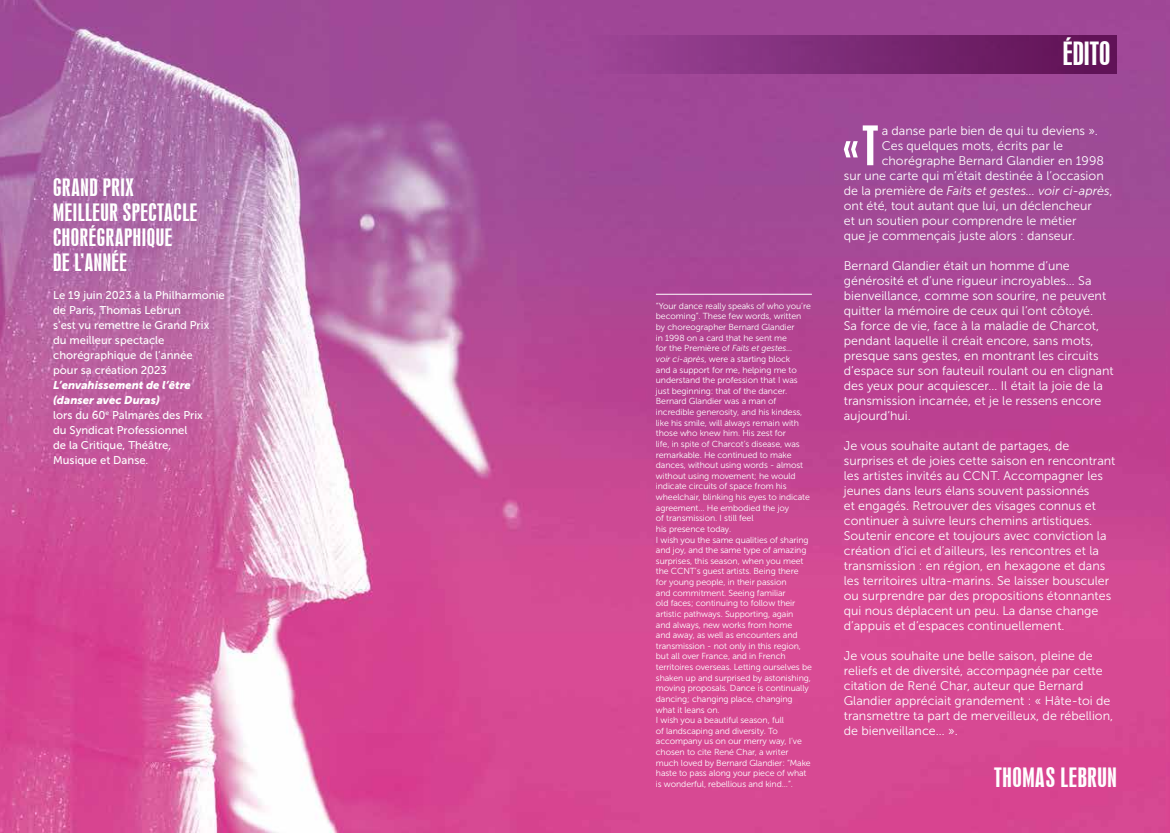
<style>
.page{position:relative;width:1170px;height:833px;background:#fff}
.page>*{position:absolute;margin:0;border:0;box-sizing:border-box;transform-origin:0 0}
.t1{font:50.88px "Swiss 924 BT Regular B";color:#fff}
.t2{font:30px "Swiss 924 BT Regular B";color:#fff}
.t3{font:25px "Swiss 924 BT Regular B";letter-spacing:.025em;color:#fff}
.t4{font:22.5px/25px "Swiss 924 BT Regular B";letter-spacing:.025em;color:#fff}
.t5{font:12.5px/15px "Museo Sans 300";color:#fff}
.t6{font:italic 12.5px "Museo Sans 300";color:#fff}
.t7{font:11.25px/15px "Museo Sans 500";color:#fff}
.t8{font:italic 11.25px/15px "Museo Sans 900";color:#fff}
.t9{font:8.75px/10.6px "Museo Sans 300";letter-spacing:-.01em;color:#fff}
.s1{font-style:italic}
.s2{font-style:normal}
</style>
<div class="page">
<img style="left:0;top:0;width:1169px;height:833px">
<div style="left:585px;top:35px;width:531px;height:38px;background:linear-gradient(to right,#9d4798,#5c1053)"></div>
<hr style="left:656px;top:294px;width:155px;height:1px;background:#fff">
<div style="left:34px;top:160px;width:208px;height:324px;background:#9b4392;opacity:.7"></div>
<h3 class="t4" style="left:53px;top:175px;width:145px">GRAND PRIX<br>MEILLEUR SPECTACLE<br>CHORÉGRAPHIQUE<br>DE L’ANNÉE</h3>
<p class="t7" style="left:53px;top:287px;width:173px">Le 19 juin 2023 à la Philharmonie de Paris, Thomas Lebrun<br>s’est vu remettre le Grand Prix du meilleur spectacle chorégraphique de l’année<br>pour sa création 2023</p>
<p class="t8" style="left:53px;top:377px;width:139px">L’envahissement de l’être (danser avec Duras)</p>
<p class="t7" style="left:53px;top:407px;width:151px">lors du 60<sup>e</sup> Palmarès des Prix du Syndicat Professionnel de la Critique, Théâtre,<br>Musique et Danse.</p>
<p class="t9" style="left:656px;top:300px;width:157px">“Your dance really speaks of who you’re becoming”. These few words, written by choreographer Bernard Glandier<br>in 1998 on a card that he sent me<br>for the Première of <span class="s1">Faits et gestes...<br>voir ci-après</span>, were a starting block<br>and a support for me, helping me to understand the profession that I was just beginning: that of the dancer.<br>Bernard Glandier was a man of incredible generosity, and his kindess, like his smile, will always remain with those who knew him. His zest for<br>life, in spite of Charcot’s disease, was remarkable. He continued to make dances, without using words - almost without using movement; he would indicate circuits of space from his wheelchair, blinking his eyes to indicate agreement... He embodied the joy<br>of transmission. I still feel<br>his presence today.<br>I wish you the same qualities of sharing and joy, and the same type of amazing surprises, this season, when you meet the CCNT’s guest artists. Being there<br>for young people, in their passion<br>and commitment. Seeing familiar<br>old faces; continuing to follow their artistic pathways. Supporting, again<br>and always, new works from home<br>and away, as well as encounters and transmission - not only in this region, but all over France, and in French territoires overseas. Letting ourselves be shaken up and surprised by astonishing, moving proposals. Dance is continually dancing; changing place, changing what it leans on.<br>I wish you a beautiful season, full<br>of landscaping and diversity. To accompany us on our merry way, I’ve chosen to cite René Char, a writer much loved by Bernard Glandier: “Make haste to pass along your piece of what is wonderful, rebellious and kind...”.</p>
<h2 class="t2" style="left:1062px;top:36px;width:49px">ÉDITO</h2>
<h1 class="t1" style="left:842px;top:115px;width:37px">«T</h1>
<h3 class="t5" style="left:881px;top:123px;width:218px">a danse parle bien de qui tu deviens ».</h3>
<h3 class="t5" style="left:881px;top:138px;width:183px">Ces quelques mots, écrits par le</h3>
<h3 class="t5" style="left:881px;top:153px;width:224px">chorégraphe Bernard Glandier en 1998</h3>
<h3 class="t5" style="left:843px;top:168px;width:261px">sur une carte qui m’était destinée à l’occasion</h3>
<h3 class="t6" style="left:843px;top:184px;width:270px"><span class="s2">de la première de</span> Faits et gestes… voir ci-après<span class="s2">,</span></h3>
<h3 class="t5" style="left:843px;top:198px;width:249px">ont été, tout autant que lui, un déclencheur</h3>
<h3 class="t5" style="left:843px;top:213px;width:234px">et un soutien pour comprendre le métier</h3>
<h3 class="t5" style="left:843px;top:228px;width:233px">que je commençais juste alors : danseur.</h3>
<p class="t5" style="left:843px;top:258px;width:271px">Bernard Glandier était un homme d’une générosité et d’une rigueur incroyables… Sa bienveillance, comme son sourire, ne peuvent quitter la mémoire de ceux qui l’ont côtoyé.<br>Sa force de vie, face à la maladie de Charcot, pendant laquelle il créait encore, sans mots, presque sans gestes, en montrant les circuits d’espace sur son fauteuil roulant ou en clignant des yeux pour acquiescer… Il était la joie de la transmission incarnée, et je le ressens encore aujourd’hui.</p>
<p class="t5" style="left:843px;top:438px;width:273px">Je vous souhaite autant de partages, de surprises et de joies cette saison en rencontrant les artistes invités au CCNT. Accompagner les jeunes dans leurs élans souvent passionnés<br>et engagés. Retrouver des visages connus et continuer à suivre leurs chemins artistiques.<br>Soutenir encore et toujours avec conviction la création d’ici et d’ailleurs, les rencontres et la transmission : en région, en hexagone et dans les territoires ultra-marins. Se laisser bousculer ou surprendre par des propositions étonnantes qui nous déplacent un peu. La danse change d’appuis et d’espaces continuellement.</p>
<p class="t5" style="left:843px;top:648px;width:271px">Je vous souhaite une belle saison, pleine de reliefs et de diversité, accompagnée par cette citation de René Char, auteur que Bernard Glandier appréciait grandement : « Hâte-toi de transmettre ta part de merveilleux, de rébellion, de bienveillance… ».</p>
<h3 class="t3" style="left:994px;top:762px;width:124px">THOMAS LEBRUN</h3>
</div>
